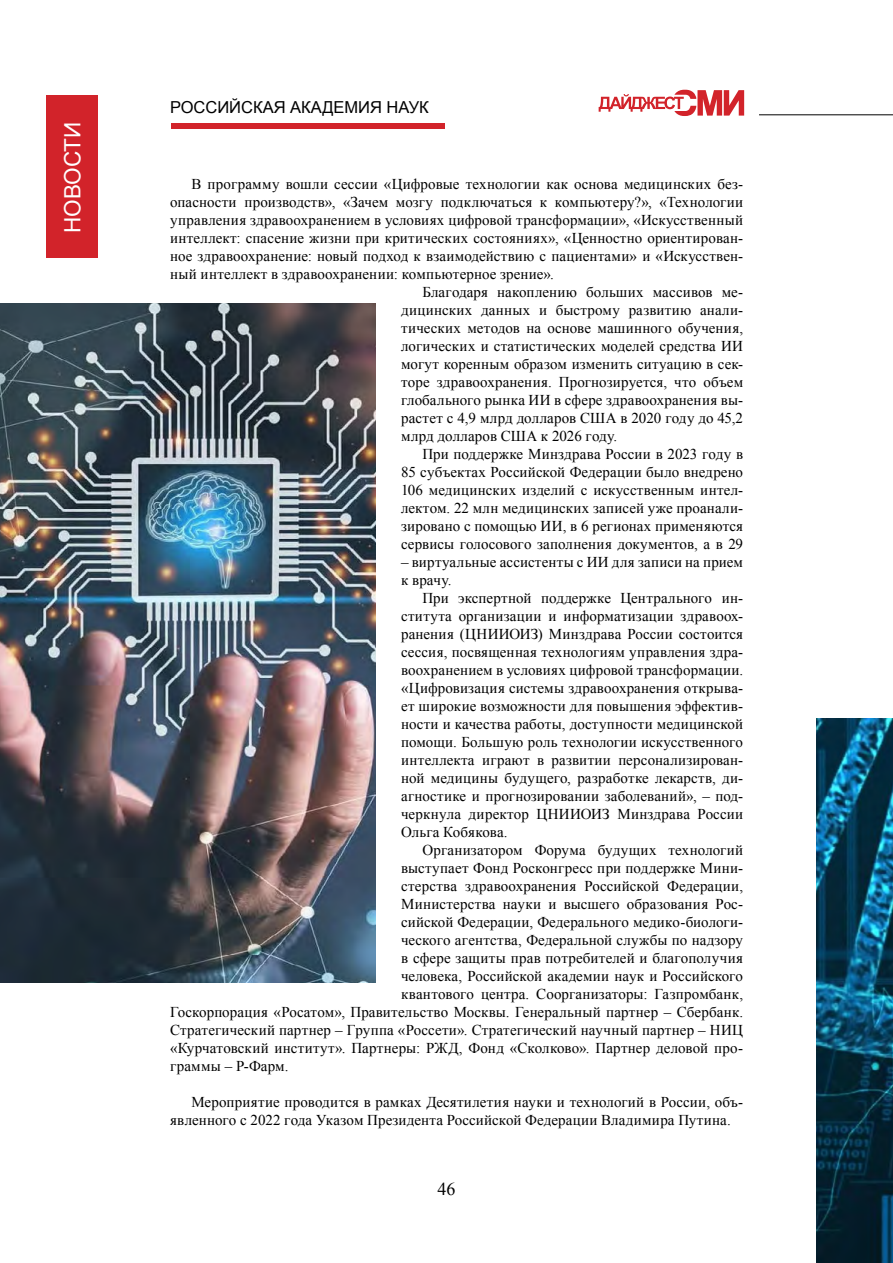
<style>
.page{position:relative;width:893px;height:1263px;background:#fff}
.page>*{position:absolute;margin:0;border:0;box-sizing:border-box;transform-origin:0 0}
.t1{font:22.5px "Arial";color:#fff}
.t2{font:18px "Times New Roman";color:#000}
.t3{font:16.5px "Arial";color:#000}
.t4{font:15px/18px "Times New Roman";letter-spacing:.01em;color:#000}
</style>
<div class="page">
<img style="left:816px;top:719px;width:77px;height:544px">
<img style="left:0;top:303px;width:376px;height:679px">
<hr style="left:759px;top:114px;width:134px;height:1px;background:#000">
<div style="left:171px;top:123px;width:274px;height:6px;background:#d2232a"></div>
<svg style="left:599px;top:90px;width:145px;height:26px"></svg>
<div style="left:47px;top:95px;width:51px;height:162px;background:#d2232a"></div>
<h1 class="t1" style="left:58px;top:233px;width:112px;rotate:-90deg">НОВОСТИ</h1>
<p class="t3" style="left:170px;top:96px;width:260px">РОССИЙСКАЯ АКАДЕМИЯ НАУК</p>
<p class="t4" style="left:191px;top:175px;width:553px">В программу вошли сессии «Цифровые технологии как основа медицинских без-</p>
<p class="t4" style="left:170px;top:193px;width:574px">опасности производств», «Зачем мозгу подключаться к компьютеру?», «Технологии</p>
<p class="t4" style="left:170px;top:211px;width:574px">управления здравоохранением в условиях цифровой трансформации», «Искусственный</p>
<p class="t4" style="left:170px;top:229px;width:574px">интеллект: спасение жизни при критических состояниях», «Ценностно ориентирован-</p>
<p class="t4" style="left:170px;top:247px;width:574px">ное здравоохранение: новый подход к взаимодействию с пациентами» и «Искусствен-</p>
<p class="t4" style="left:170px;top:265px;width:385px">ный интеллект в здравоохранении: компьютерное зрение».</p>
<p class="t4" style="left:422px;top:283px;width:322px">Благодаря накоплению больших массивов ме-</p>
<p class="t4" style="left:401px;top:301px;width:343px">дицинских данных и быстрому развитию анали-</p>
<p class="t4" style="left:401px;top:319px;width:343px">тических методов на основе машинного обучения,</p>
<p class="t4" style="left:401px;top:337px;width:343px">логических и статистических моделей средства ИИ</p>
<p class="t4" style="left:401px;top:355px;width:343px">могут коренным образом изменить ситуацию в сек-</p>
<p class="t4" style="left:401px;top:373px;width:344px">торе здравоохранения. Прогнозируется, что объем</p>
<p class="t4" style="left:401px;top:391px;width:343px">глобального рынка ИИ в сфере здравоохранения вы-</p>
<p class="t4" style="left:401px;top:409px;width:343px">растет с 4,9 млрд долларов США в 2020 году до 45,2</p>
<p class="t4" style="left:401px;top:427px;width:218px">млрд долларов США к 2026 году.</p>
<p class="t4" style="left:422px;top:445px;width:322px">При поддержке Минздрава России в 2023 году в</p>
<p class="t4" style="left:401px;top:463px;width:344px">85 субъектах Российской Федерации было внедрено</p>
<p class="t4" style="left:401px;top:481px;width:343px">106 медицинских изделий с искусственным интел-</p>
<p class="t4" style="left:401px;top:499px;width:343px">лектом. 22 млн медицинских записей уже проанали-</p>
<p class="t4" style="left:401px;top:517px;width:344px">зировано с помощью ИИ, в 6 регионах применяются</p>
<p class="t4" style="left:401px;top:535px;width:343px">сервисы голосового заполнения документов, а в 29</p>
<p class="t4" style="left:401px;top:553px;width:344px">– виртуальные ассистенты с ИИ для записи на прием к врачу.</p>
<p class="t4" style="left:401px;top:589px;width:344px;text-align:justify;text-indent:21px">При экспертной поддержке Центрального ин&shy;ститута организации и информатизации здравоох&shy;ранения (ЦНИИОИЗ) Минздрава России состоится сессия, посвященная технологиям управления здра&shy;воохранением в условиях цифровой трансформации. «Цифровизация системы здравоохранения открыва&shy;ет широкие возможности для повышения эффектив&shy;ности и качества работы, доступности медицинской помощи. Большую роль технологии искусственного интеллекта играют в развитии персонализирован&shy;ной медицины будущего, разработке лекарств, ди&shy;агностике и прогнозировании заболеваний», – под&shy;черкнула директор ЦНИИОИЗ Минздрава России Ольга Кобякова.</p>
<p class="t4" style="left:422px;top:841px;width:322px">Организатором Форума будущих технологий</p>
<p class="t4" style="left:401px;top:859px;width:343px">выступает Фонд Росконгресс при поддержке Мини-</p>
<p class="t4" style="left:401px;top:877px;width:344px">стерства здравоохранения Российской Федерации,</p>
<p class="t4" style="left:401px;top:895px;width:343px">Министерства науки и высшего образования Рос-</p>
<p class="t4" style="left:401px;top:913px;width:343px">сийской Федерации, Федерального медико-биологи-</p>
<p class="t4" style="left:401px;top:931px;width:344px">ческого агентства, Федеральной службы по надзору</p>
<p class="t4" style="left:401px;top:949px;width:344px">в сфере защиты прав потребителей и благополучия</p>
<p class="t4" style="left:401px;top:967px;width:343px">человека, Российской академии наук и Российского</p>
<p class="t4" style="left:401px;top:985px;width:344px">квантового центра. Соорганизаторы: Газпромбанк,</p>
<p class="t4" style="left:170px;top:1003px;width:575px">Госкорпорация «Росатом», Правительство Москвы. Генеральный партнер – Сбербанк.</p>
<p class="t4" style="left:170px;top:1021px;width:574px">Стратегический партнер – Группа «Россети». Стратегический научный партнер – НИЦ</p>
<p class="t4" style="left:170px;top:1039px;width:574px">«Курчатовский институт». Партнеры: РЖД, Фонд «Сколково». Партнер деловой про-</p>
<p class="t4" style="left:170px;top:1057px;width:120px">граммы – Р-Фарм.</p>
<p class="t4" style="left:170px;top:1093px;width:575px;text-indent:21px">Мероприятие проводится в рамках Десятилетия науки и технологий в России, объ&shy;явленного с 2022 года Указом Президента Российской Федерации Владимира Путина.</p>
<p class="t2" style="left:437px;top:1176px;width:19px">46</p>
</div>
